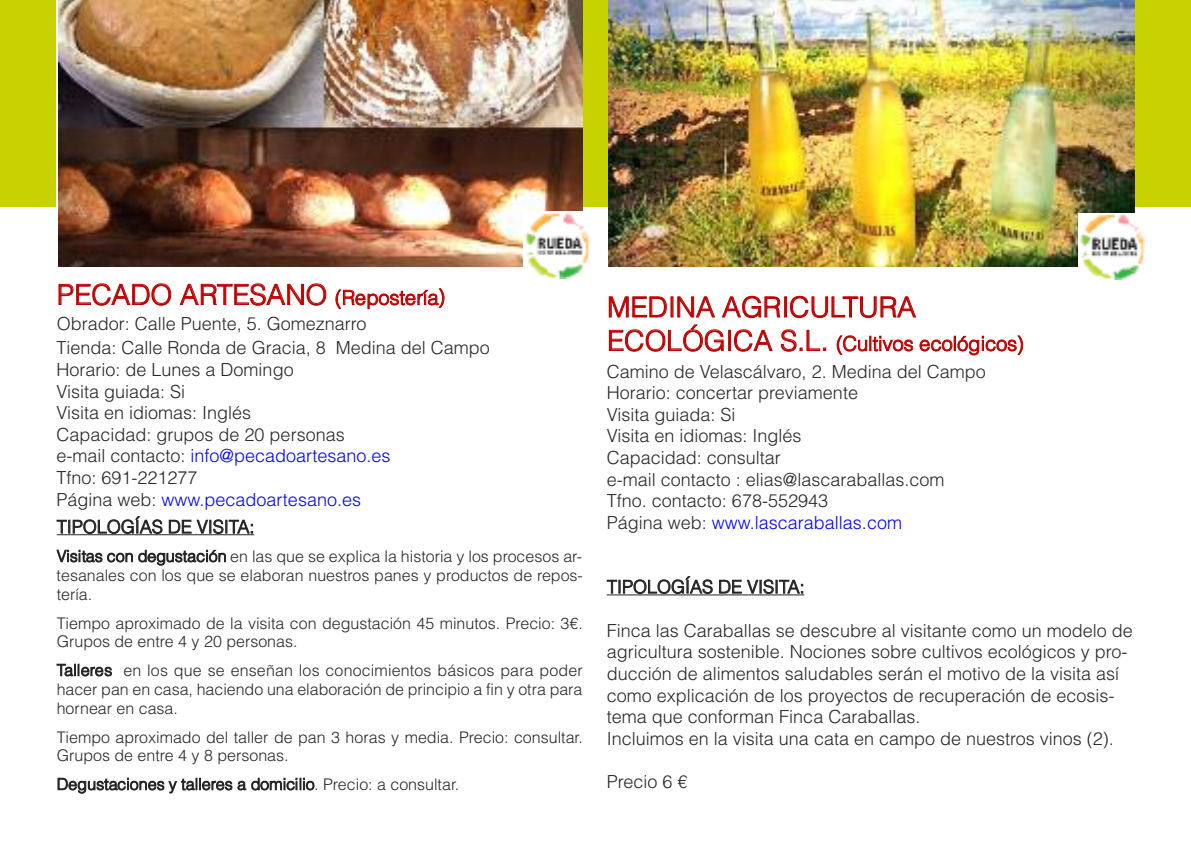
<style>
.page{position:relative;width:1191px;height:842px;background:#fff}
.page>*{position:absolute;margin:0;border:0;box-sizing:border-box;transform-origin:0 0}
.t1{font:300 28px "Helvetica";letter-spacing:-.005em;color:#c00000}
.t2{font:300 20px "Helvetica";color:#c00000}
.t3{font:300 18px/21.6px "Helvetica";color:#272627}
.t4{font:300 16px/18.8px "Helvetica";color:#272627;text-align:justify}
.s1{font-size:20px}
.s2{color:#00f}
.s3{font-size:28px}
</style>
<div class="page">
<div style="left:0;top:0;width:1191px;height:206px;background:#c8d200"></div>
<hr style="left:57px;top:534px;width:197px;height:1px;background:#272627">
<hr style="left:607px;top:594px;width:197px;height:1px;background:#272627">
<img style="left:58px;top:0;width:525px;height:266px">
<img style="left:608px;top:0;width:526px;height:266px">
<div style="left:1078px;top:213px;width:66px;height:67px;background:#fff"></div>
<img style="left:1080px;top:214px;width:64px;height:65px">
<img style="left:525px;top:212px;width:65px;height:66px">
<h1 class="t1" style="left:57px;top:277px;width:390px">PECADO ARTESANO <span class="s1">(Repostería)</span></h1>
<p class="t3" style="left:56px;top:311px;width:435px;line-height:24px">Obrador: Calle Puente, 5. Gomeznarro<br>Tienda: Calle Ronda de Gracia, 8 Medina del Campo</p>
<p class="t3" style="left:56px;top:359px;width:335px">Horario: de Lunes a Domingo<br>Visita guiada: Si<br>Visita en idiomas: Inglés<br>Capacidad: grupos de 20 personas e-mail contacto: <span class="s2">info@pecadoartesano.es<br></span>Tfno: 691-221277<br>Página web: <span class="s2">www.pecadoartesano.es</span></p>
<p class="t3" style="left:57px;top:516px;width:199px">TIPOLOGÍAS DE VISITA:</p>
<p class="t4" style="left:57px;top:547px;width:528px">Visitas con degustación en las que se explica la historia y los procesos ar&shy;tesanales con los que se elaboran nuestros panes y productos de repos&shy;tería.</p>
<p class="t4" style="left:57px;top:613px;width:527px">Tiempo aproximado de la visita con degustación 45 minutos. Precio: 3€.<br>Grupos de entre 4 y 20 personas.</p>
<p class="t4" style="left:57px;top:661px;width:528px">Talleres en los que se enseñan los conocimientos básicos para poder hacer pan en casa, haciendo una elaboración de principio a fin y otra para hornear en casa.</p>
<p class="t4" style="left:57px;top:727px;width:527px">Tiempo aproximado del taller de pan 3 horas y media. Precio: consultar.<br>Grupos de entre 4 y 8 personas.</p>
<p class="t4" style="left:57px;top:774px;width:404px">Degustaciones y talleres a domicilio. Precio: a consultar.</p>
<h1 class="t1" style="left:607px;top:290px;width:310px">MEDINA AGRICULTURA</h1>
<p class="t2" style="left:607px;top:331px;width:418px"><span class="s3">ECOLÓGICA S.L.</span> (Cultivos ecológicos)</p>
<p class="t3" style="left:607px;top:360px;width:380px">Camino de Velascálvaro, 2. Medina del Campo<br>Horario: concertar previamente<br>Visita guiada: Si<br>Visita en idiomas: Inglés<br>Capacidad: consultar<br>e-mail contacto : elias@lascaraballas.com<br>Tfno. contacto: 678-552943<br>Página web: <span class="s2">www.lascaraballas.com</span></p>
<p class="t3" style="left:607px;top:576px;width:199px">TIPOLOGÍAS DE VISITA:</p>
<p class="t3" style="left:607px;top:619px;width:527px">Finca las Caraballas se descubre al visitante como un modelo de agricultura sostenible. Nociones sobre cultivos ecológicos y pro&shy;ducción de alimentos saludables serán el motivo de la visita así como explicación de los proyectos de recuperación de ecosis&shy;tema que conforman Finca Caraballas.<br>Incluimos en la visita una cata en campo de nuestros vinos (2).</p>
<p class="t3" style="left:607px;top:771px;width:82px">Precio 6 €</p>
</div>
